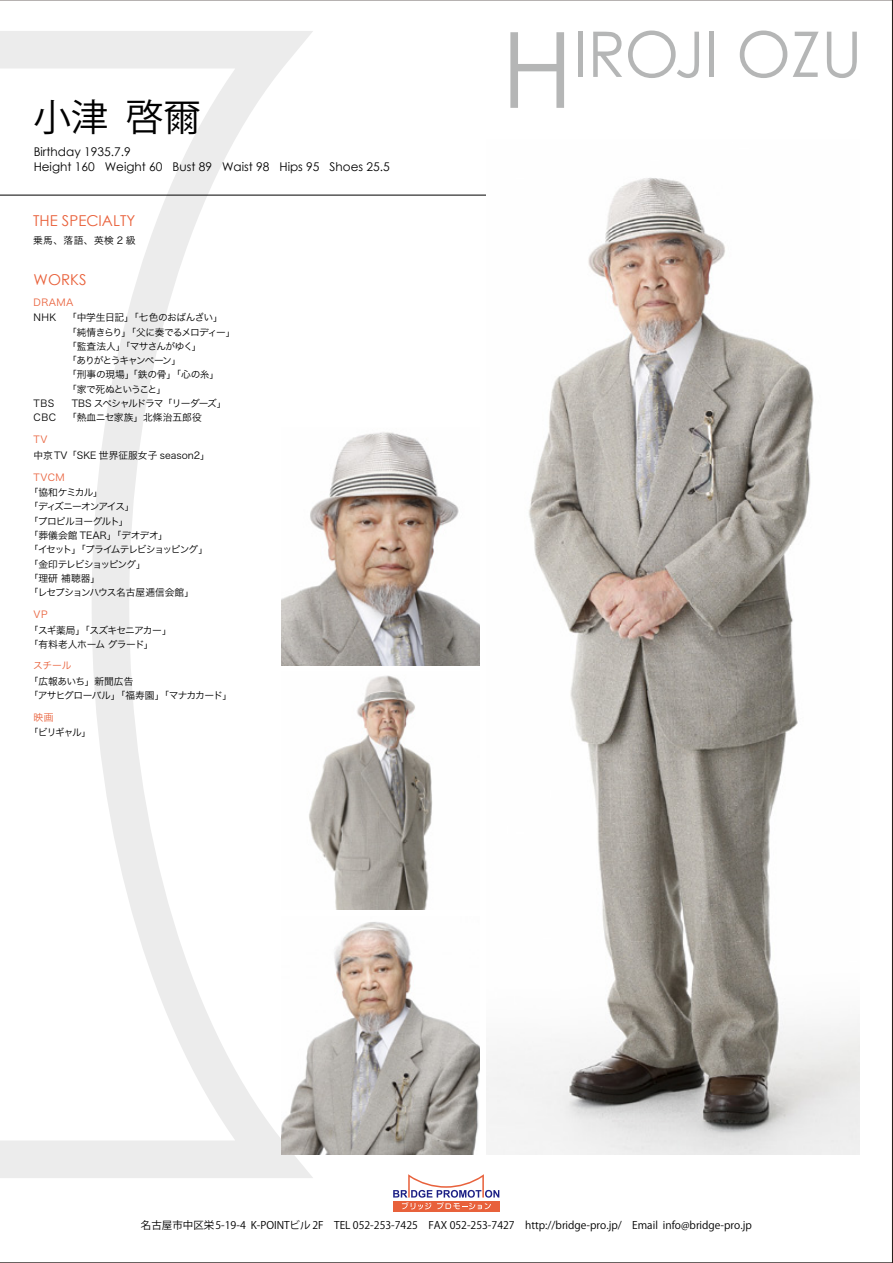
<style>
.page{position:relative;width:893px;height:1263px;background:#fff}
.page>*{position:absolute;margin:0;border:0;box-sizing:border-box;transform-origin:0 0}
.t1{font:63px "Century Gothic";color:#b5b6b6}
.t2{font:37.5px "Koz Go Pro";color:#000}
.t3{font:15px "Century Gothic";color:#e9613b}
.t4{font:12px/15px "Century Gothic";color:#000}
.t5{font:10.5px "Koz Go Pro";color:#000}
.t6{font:9.75px/14.2px "Hira Kaku Pro W3";letter-spacing:-.06em;color:#000}
.t7{font:9.75px/14.2px "Hira Kaku Pro W3";letter-spacing:-.085em;color:#000}
.t8{font:9.75px "Hira Kaku Pro W3";color:#000}
.t9{font:9.75px "Hira Kaku Pro W3";letter-spacing:-.11em;color:#000}
.t10{font:9.75px "Hira Kaku Pro W3";letter-spacing:-.105em;color:#000}
.t11{font:9.75px "Hira Kaku Pro W3";letter-spacing:.04em;color:#e9613b}
.t12{font:9.75px "Hira Kaku Pro W3";letter-spacing:-.03em;color:#000}
.s1{font-size:105.3px}
</style>
<div class="page">
<svg style="left:2px;top:31px;width:352px;height:1147px"></svg>
<svg style="left:393px;top:1209px;width:106px;height:2px"></svg>
<svg style="left:393px;top:1174px;width:106px;height:35px"></svg>
<hr style="left:0;top:195px;width:512px;height:1px;background:#000">
<img style="left:282px;top:427px;width:198px;height:238px">
<img style="left:486px;top:178px;width:374px;height:976px">
<img style="left:282px;top:672px;width:151px;height:238px">
<img style="left:282px;top:916px;width:198px;height:238px">
<h2 class="t2" style="left:33px;top:93px;width:169px">小津 啓爾</h2>
<p class="t4" style="left:34px;top:144px;width:358px">Birthday 1935.7.9<br>Height 160 Weight 60 Bust 89 Waist 98 Hips 95 Shoes 25.5</p>
<h3 class="t3" style="left:33px;top:211px;width:104px">THE SPECIALTY</h3>
<p class="t6" style="left:33px;top:232px;width:104px">乗馬、落語、英検 2 級</p>
<h3 class="t3" style="left:34px;top:271px;width:54px">WORKS</h3>
<p class="t11" style="left:34px;top:294px;width:41px">DRAMA</p>
<p class="t6" style="left:34px;top:310px;width:24px">NHK</p>
<p class="t6" style="left:67px;top:310px;width:157px">「中学生日記」「七色のおばんざい」</p>
<p class="t10" style="left:67px;top:323px;width:170px">「純情きらり」「父に奏でるメロディー」</p>
<p class="t6" style="left:67px;top:338px;width:136px">「監査法人」「マサさんがゆく」</p>
<p class="t9" style="left:67px;top:352px;width:116px">「ありがとうキャンペーン」</p>
<p class="t12" style="left:67px;top:366px;width:154px">「刑事の現場」「鉄の骨」「心の糸」</p>
<p class="t10" style="left:67px;top:380px;width:101px">「家で死ぬということ」</p>
<p class="t9" style="left:72px;top:395px;width:156px">TBS スペシャルドラマ「リーダーズ」</p>
<p class="t8" style="left:67px;top:409px;width:136px">「熱血ニセ家族」北條治五郎役</p>
<p class="t8" style="left:33px;top:446px;width:178px">中京TV「SKE 世界征服女子 season2」</p>
<p class="t7" style="left:29px;top:485px;width:181px">「協和ケミカル」<br>「ディズニーオンアイス」<br>「プロピルヨーグルト」<br>「葬儀会館 TEAR」「デオデオ」<br>「イセット」「プライムテレビショッピング」「金印テレビショッピング」<br>「理研 補聴器」<br>「レセプションハウス名古屋逓信会館」</p>
<p class="t6" style="left:34px;top:395px;width:24px">TBS<br>CBC</p>
<p class="t11" style="left:34px;top:431px;width:15px">TV</p>
<p class="t11" style="left:34px;top:469px;width:33px">TVCM</p>
<p class="t11" style="left:34px;top:606px;width:15px">VP</p>
<p class="t6" style="left:29px;top:622px;width:144px">「スギ薬局」「スズキセニアカー」「有料老人ホーム グラード」</p>
<p class="t11" style="left:33px;top:657px;width:40px">スチール</p>
<p class="t6" style="left:29px;top:673px;width:205px">「広報あいち」新聞広告<br>「アサヒグローバル」「福寿園」「マナカカード」</p>
<p class="t11" style="left:34px;top:709px;width:21px">映画</p>
<p class="t6" style="left:29px;top:725px;width:64px">「ビリギャル」</p>
<h1 class="t1" style="left:501px;top:16px;width:363px"><span class="s1">H</span>IROJI OZU</h1>
<p class="t5" style="left:141px;top:1218px;width:612px">名古屋市中区栄5-19-4 K-POINTビル 2F　TEL 052-253-7425　FAX 052-253-7427　http://bridge-pro.jp/　Email info@bridge-pro.jp</p>
</div>
